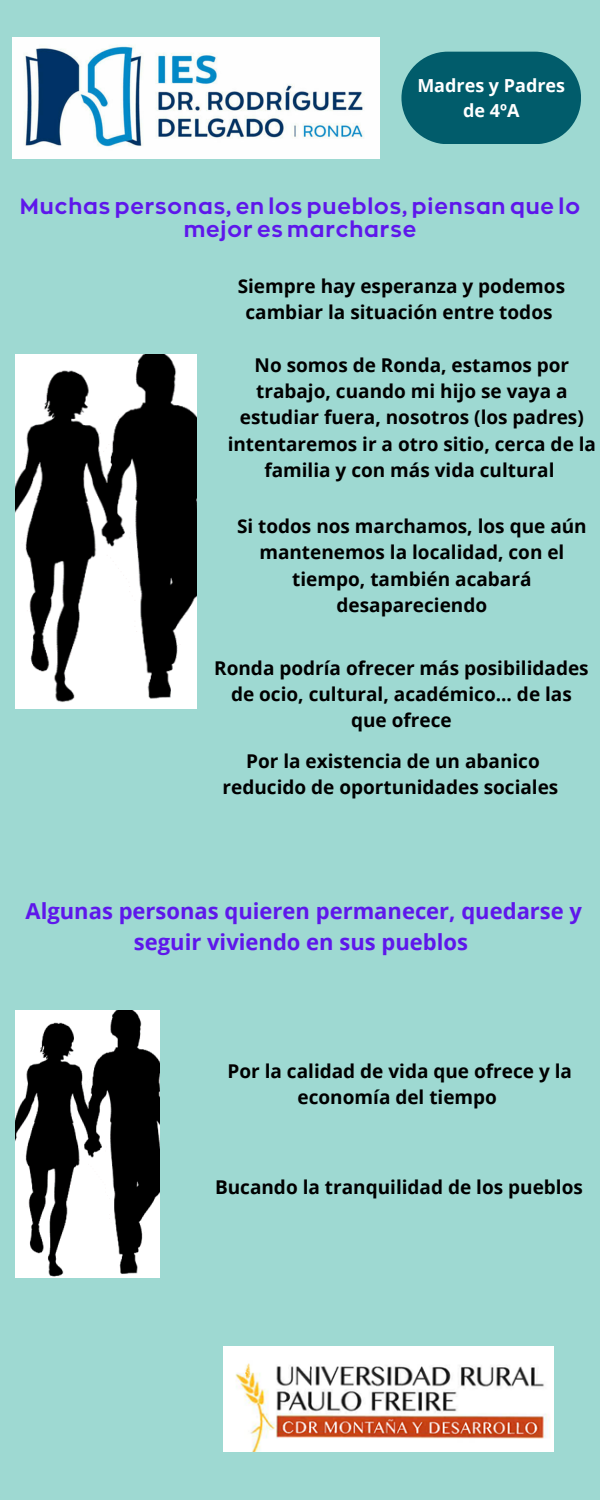
<style>
.page{position:relative;width:600px;height:1500px;background:#9ed9d2}
.page>*{position:absolute;margin:0;border:0;box-sizing:border-box;transform-origin:0 0}
.t1{font:700 22px/30.8px "Open Sans";color:#5e17eb;text-align:center}
.t2{font:22px/23.2px "RTL Corporative Bold";letter-spacing:.04em;color:#5e17eb;text-align:center}
.t3{font:700 19px/26.2px "Open Sans";color:#000;text-align:center}
.t4{font:700 18px/24.8px "Open Sans";color:#fff;text-align:center}
</style>
<div class="page">
<img style="left:12px;top:37px;width:367px;height:122px">
<div style="left:401px;top:52px;width:180px;height:92px;background:#015c6b;border-radius:46px"></div>
<img style="left:15px;top:354px;width:181px;height:355px">
<img style="left:15px;top:1010px;width:144px;height:268px">
<img style="left:224px;top:1347px;width:330px;height:105px">
<p class="t4" style="left:417px;top:73px;width:149px">Madres y Padres de 4ºA</p>
<p class="t2" style="left:20px;top:193px;width:562px">Muchas personas, en los pueblos, piensan que lo mejor es marcharse</p>
<p class="t3" style="left:238px;top:272px;width:329px">Siempre hay esperanza y podemos cambiar la situación entre todos</p>
<p class="t3" style="left:228px;top:351px;width:370px">No somos de Ronda, estamos por trabajo, cuando mi hijo se vaya a estudiar fuera, nosotros (los padres) intentaremos ir a otro sitio, cerca de la familia y con más vida cultural</p>
<p class="t3" style="left:237px;top:513px;width:351px">Si todos nos marchamos, los que aún mantenemos la localidad, con el tiempo, también acabará desapareciendo</p>
<p class="t3" style="left:214px;top:654px;width:376px">Ronda podría ofrecer más posibilidades de ocio, cultural, académico... de las que ofrece</p>
<p class="t3" style="left:223px;top:747px;width:337px">Por la existencia de un abanico reducido de oportunidades sociales</p>
<p class="t1" style="left:26px;top:895px;width:558px">Algunas personas quieren permanecer, quedarse y seguir viviendo en sus pueblos</p>
<p class="t3" style="left:228px;top:1057px;width:346px">Por la calidad de vida que ofrece y la economía del tiempo</p>
<p class="t3" style="left:215px;top:1173px;width:369px">Bucando la tranquilidad de los pueblos</p>
</div>
